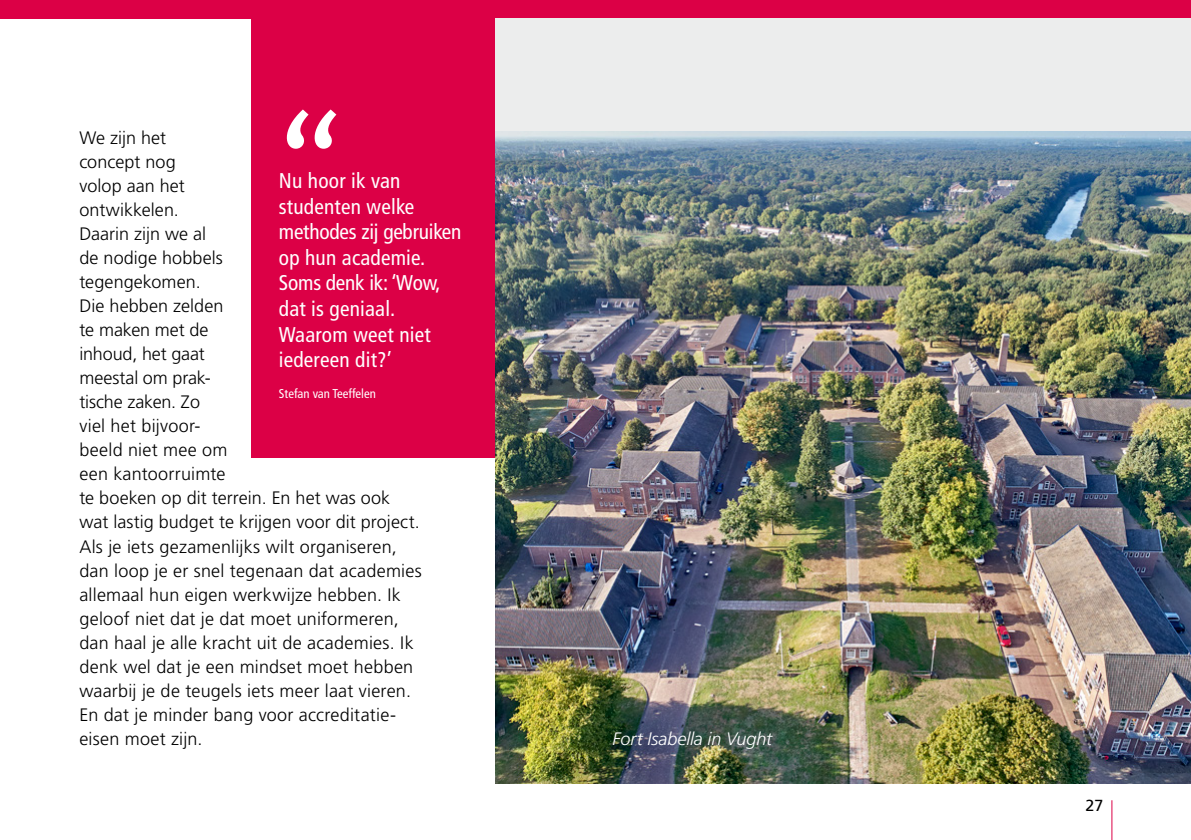
<style>
.page{position:relative;width:1191px;height:840px;background:#fff}
.page>*{position:absolute;margin:0;border:0;box-sizing:border-box;transform-origin:0 0}
.t1{font:146.2px "The Sans";color:#fff}
.t2{font:condensed 21.2px/25.6px "Frutiger LT Std";letter-spacing:.01em;color:#fff}
.t3{font:300 18px/24px "Frutiger LT Std";letter-spacing:.01em;color:#000}
.t4{font:italic 300 18px "Frutiger LT Std";letter-spacing:-.005em;color:#fff}
.t5{font:16px "Frutiger LT Std";color:#000}
.t6{font:condensed 12.8px "Frutiger LT Std";color:#fff}
</style>
<div class="page">
<div style="left:0;top:0;width:1191px;height:18px;background:#dc0046"></div>
<hr style="left:1111px;top:799px;width:1px;height:40px;background:#dc0046">
<div style="left:495px;top:18px;width:696px;height:764px;background:#eceded"></div>
<img style="left:495px;top:132px;width:696px;height:650px">
<div style="left:251px;top:0;width:244px;height:457px;background:#dc0046"></div>
<h1 class="t1" style="left:279px;top:48px;width:65px">“</h1>
<p class="t2" style="left:279px;top:168px;width:184px">Nu hoor ik van studenten welke methodes zij gebruiken op hun academie.<br>Soms denk ik: ‘Wow, dat is geniaal.<br>Waarom weet niet iedereen dit?’</p>
<p class="t6" style="left:279px;top:386px;width:99px">Stefan van Teeffelen</p>
<p class="t3" style="left:79px;top:126px;width:344px">We zijn het<br>concept nog<br>volop aan het<br>ontwikkelen.<br>Daarin zijn we al<br>de nodige hobbels<br>tegengekomen.<br>Die hebben zelden<br>te maken met de<br>inhoud, het gaat<br>meestal om prak-<br>tische zaken. Zo<br>viel het bijvoor-<br>beeld niet mee om<br>een kantoorruimte<br>te boeken op dit terrein. En het was ook wat lastig budget te krijgen voor dit project.<br>Als je iets gezamenlijks wilt organiseren, dan loop je er snel tegenaan dat academies allemaal hun eigen werkwijze hebben. Ik geloof niet dat je dat moet uniformeren, dan haal je alle kracht uit de academies. Ik denk wel dat je een mindset moet hebben waarbij je de teugels iets meer laat vieren.<br>En dat je minder bang voor accreditatie&shy;eisen moet zijn.</p>
<p class="t4" style="left:612px;top:727px;width:161px">Fort Isabella in Vught</p>
<p class="t5" style="left:1085px;top:796px;width:19px">27</p>
</div>
